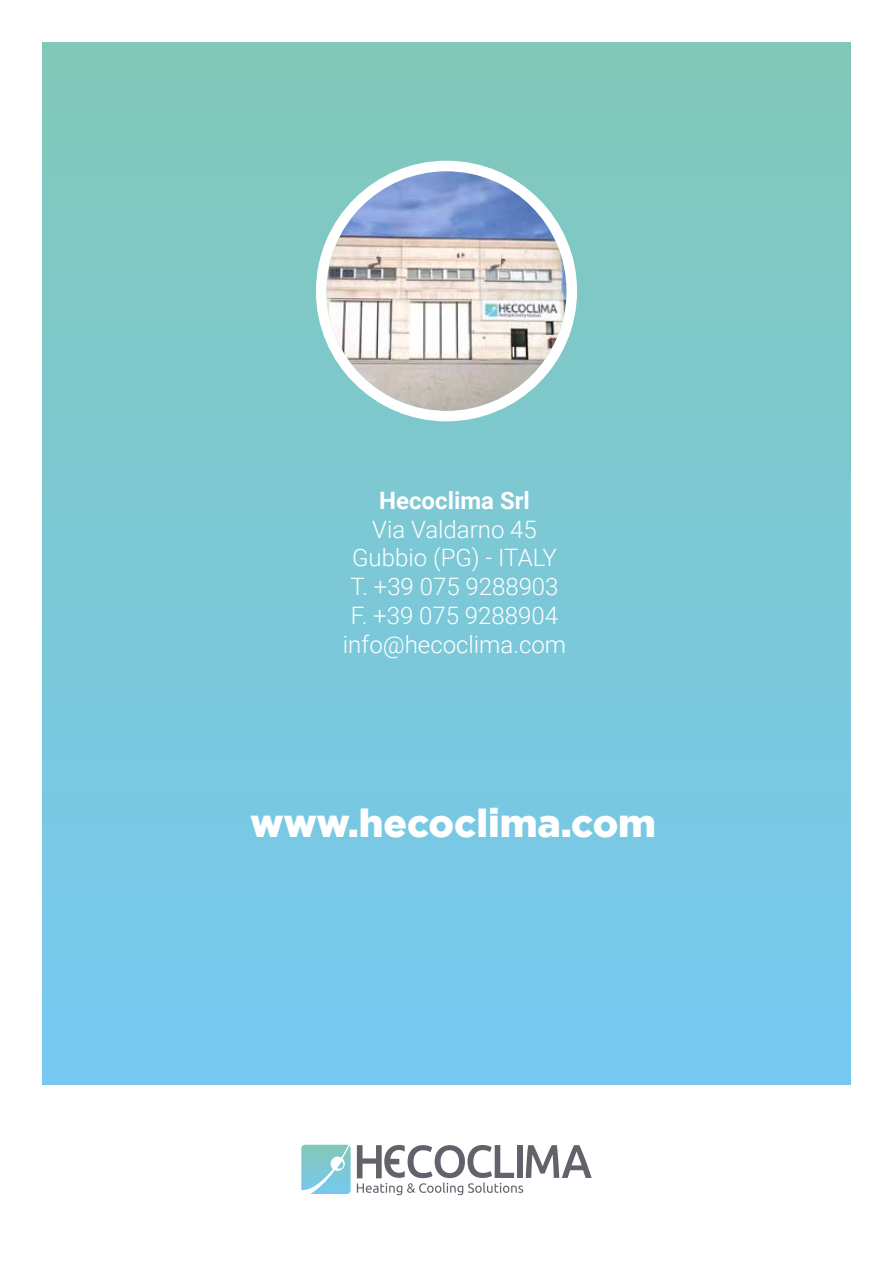
<style>
.page{position:relative;width:893px;height:1263px;background:#fff}
.page>*{position:absolute;margin:0;border:0;box-sizing:border-box;transform-origin:0 0}
.t1{font:900 39px "Gotham";color:#fff}
.t2{font:300 24px/28.8px "Roboto";color:#fff;text-align:center}
.t3{font:700 24px "Roboto";color:#fff}
</style>
<div class="page">
<svg style="left:301px;top:1145px;width:50px;height:49px;background:#8ecfd8"></svg>
<svg style="left:357px;top:1145px;width:235px;height:50px"></svg>
<div style="left:43px;top:43px;width:807px;height:1041px;background:linear-gradient(to bottom,#84c9b9,#76c8f2)"></div>
<img style="left:326px;top:171px;width:241px;height:240px;border-radius:120px">
<div style="left:316px;top:161px;width:261px;height:260px;border:10px solid #fff;border-radius:50%"></div>
<p class="t3" style="left:379px;top:483px;width:152px">Hecoclima Srl</p>
<p class="t2" style="left:343px;top:514px;width:225px">Via Valdarno 45<br>Gubbio (PG) - ITALY<br>T. +39 075 9288903<br>F. +39 075 9288904 info@hecoclima.com</p>
<h1 class="t1" style="left:250px;top:796px;width:407px">www.hecoclima.com</h1>
</div>
